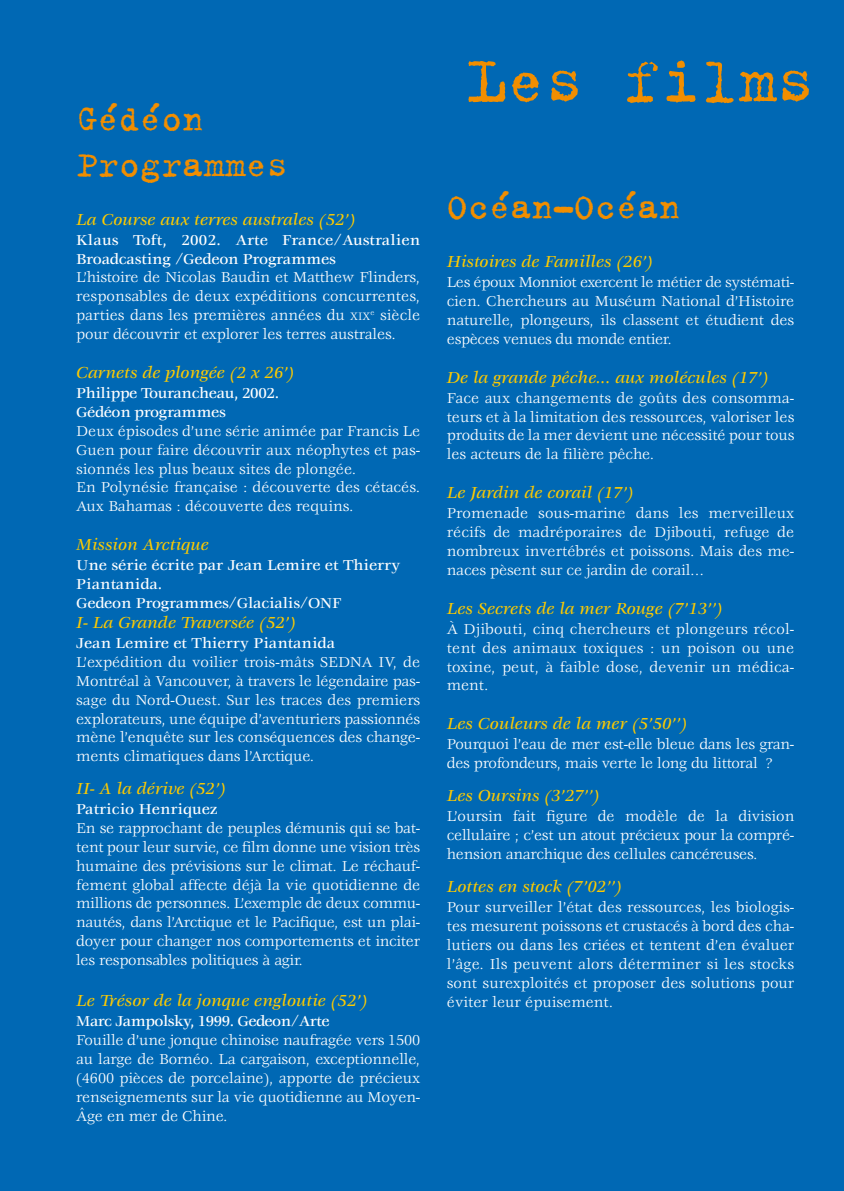
<style>
.page{position:relative;width:844px;height:1191px;background:#fff}
.page>*{position:absolute;margin:0;border:0;box-sizing:border-box;transform-origin:0 0}
.t1{font:70px "Trixie";color:#f18e00}
.t2{font:38.5px/46.2px "Trixie";color:#f18e00}
.t3{font:italic 500 17.5px "Veljovic";color:#fdca00}
.t4{font:15.75px/18.9px "Veljovic";letter-spacing:-.01em;color:#fff;text-align:justify}
.t5{font:500 15.75px/18.9px "Veljovic";letter-spacing:-.01em;color:#fff}
.t6{font:500 15.75px "Veljovic";letter-spacing:-.03em;color:#fff}
.s1{font-size:11.9px}
</style>
<div class="page">
<div style="left:0;top:1px;width:843px;height:1190px;background:#0068b4"></div>
<h2 class="t2" style="left:76px;top:93px;width:213px">Gédéon<br>Programmes</h2>
<p class="t3" style="left:76px;top:212px;width:281px">La Course aux terres australes (52’)</p>
<p class="t5" style="left:76px;top:231px;width:345px">Klaus Toft, 2002. Arte France/Australien<br>Broadcasting /Gedeon Programmes</p>
<p class="t4" style="left:76px;top:269px;width:345px">L’histoire de Nicolas Baudin et Matthew Flinders, responsables de deux expéditions concurrentes, parties dans les premières années du <span class="s1">XIX</span><sup>e</sup> siècle pour découvrir et explorer les terres australes.</p>
<p class="t3" style="left:76px;top:366px;width:220px">Carnets de plongée (2 x 26’)</p>
<p class="t5" style="left:76px;top:384px;width:204px">Philippe Tourancheau, 2002.<br>Gédéon programmes</p>
<p class="t4" style="left:76px;top:422px;width:345px;text-align:left">Deux épisodes d’une série animée par Francis Le Guen pour faire découvrir aux néophytes et pas&shy;sionnés les plus beaux sites de plongée.<br>En Polynésie française : découverte des cétacés.<br>Aux Bahamas : découverte des requins.</p>
<p class="t3" style="left:76px;top:538px;width:134px">Mission Arctique</p>
<p class="t5" style="left:76px;top:557px;width:326px">Une série écrite par Jean Lemire et Thierry<br>Piantanida.<br>Gedeon Programmes/Glacialis/ONF</p>
<p class="t3" style="left:76px;top:616px;width:221px">I- La Grande Traversée (52’)</p>
<p class="t5" style="left:76px;top:634px;width:260px">Jean Lemire et Thierry Piantanida</p>
<p class="t4" style="left:76px;top:653px;width:345px">L’expédition du voilier trois-mâts SEDNA IV, de Montréal à Vancouver, à travers le légendaire pas&shy;sage du Nord-Ouest. Sur les traces des premiers explorateurs, une équipe d’aventuriers passionnés mène l’enquête sur les conséquences des change&shy;ments climatiques dans l’Arctique.</p>
<p class="t3" style="left:76px;top:781px;width:152px">II- A la dérive (52’)</p>
<p class="t5" style="left:76px;top:800px;width:143px">Patricio Henriquez</p>
<p class="t4" style="left:76px;top:819px;width:345px">En se rapprochant de peuples démunis qui se bat&shy;tent pour leur survie, ce film donne une vision très humaine des prévisions sur le climat. Le réchauf&shy;fement global affecte déjà la vie quotidienne de millions de personnes. L’exemple de deux commu&shy;nautés, dans l’Arctique et le Pacifique, est un plai&shy;doyer pour changer nos comportements et inciter les responsables politiques à agir.</p>
<p class="t3" style="left:76px;top:994px;width:293px">Le Trésor de la jonque engloutie (52’)</p>
<p class="t6" style="left:76px;top:1015px;width:255px">Marc Jampolsky, 1999. Gedeon/Arte</p>
<p class="t4" style="left:76px;top:1031px;width:345px">Fouille d’une jonque chinoise naufragée vers 1500 au large de Bornéo. La cargaison, exceptionnelle, (4600 pièces de porcelaine), apporte de précieux renseignements sur la vie quotidienne au Moyen-Âge en mer de Chine.</p>
<h1 class="t1" style="left:468px;top:36px;width:348px">Les films</h1>
<h2 class="t2" style="left:446px;top:181px;width:234px">Océan-Océan</h2>
<p class="t3" style="left:446px;top:255px;width:208px">Histoires de Familles (26’)</p>
<p class="t4" style="left:446px;top:274px;width:349px">Les époux Monniot exercent le métier de systémati&shy;cien. Chercheurs au Muséum National d’Histoire naturelle, plongeurs, ils classent et étudient des espèces venues du monde entier.</p>
<p class="t3" style="left:446px;top:370px;width:323px">De la grande pêche... aux molécules (17’)</p>
<p class="t4" style="left:446px;top:389px;width:349px">Face aux changements de goûts des consomma&shy;teurs et à la limitation des ressources, valoriser les produits de la mer devient une nécessité pour tous les acteurs de la filière pêche.</p>
<p class="t3" style="left:446px;top:486px;width:189px">Le Jardin de corail (17’)</p>
<p class="t4" style="left:446px;top:505px;width:349px">Promenade sous-marine dans les merveilleux récifs de madréporaires de Djibouti, refuge de nombreux invertébrés et poissons. Mais des me&shy;naces pèsent sur ce jardin de corail…</p>
<p class="t3" style="left:446px;top:601px;width:278px">Les Secrets de la mer Rouge (7’13’’)</p>
<p class="t4" style="left:446px;top:620px;width:349px">À Djibouti, cinq chercheurs et plongeurs récol&shy;tent des animaux toxiques : un poison ou une toxine, peut, à faible dose, devenir un médica&shy;ment.</p>
<p class="t3" style="left:446px;top:717px;width:242px">Les Couleurs de la mer (5’50’’)</p>
<p class="t4" style="left:446px;top:736px;width:349px">Pourquoi l’eau de mer est-elle bleue dans les gran&shy;des profondeurs, mais verte le long du littoral ?</p>
<p class="t3" style="left:446px;top:789px;width:154px">Les Oursins (3’27’’)</p>
<p class="t4" style="left:446px;top:808px;width:349px">L’oursin fait figure de modèle de la division cellulaire ; c’est un atout précieux pour la compré&shy;hension anarchique des cellules cancéreuses.</p>
<p class="t3" style="left:446px;top:880px;width:177px">Lottes en stock (7’02’’)</p>
<p class="t4" style="left:446px;top:898px;width:349px">Pour surveiller l’état des ressources, les biologis&shy;tes mesurent poissons et crustacés à bord des cha&shy;lutiers ou dans les criées et tentent d’en évaluer l’âge. Ils peuvent alors déterminer si les stocks sont surexploités et proposer des solutions pour éviter leur épuisement.</p>
</div>
